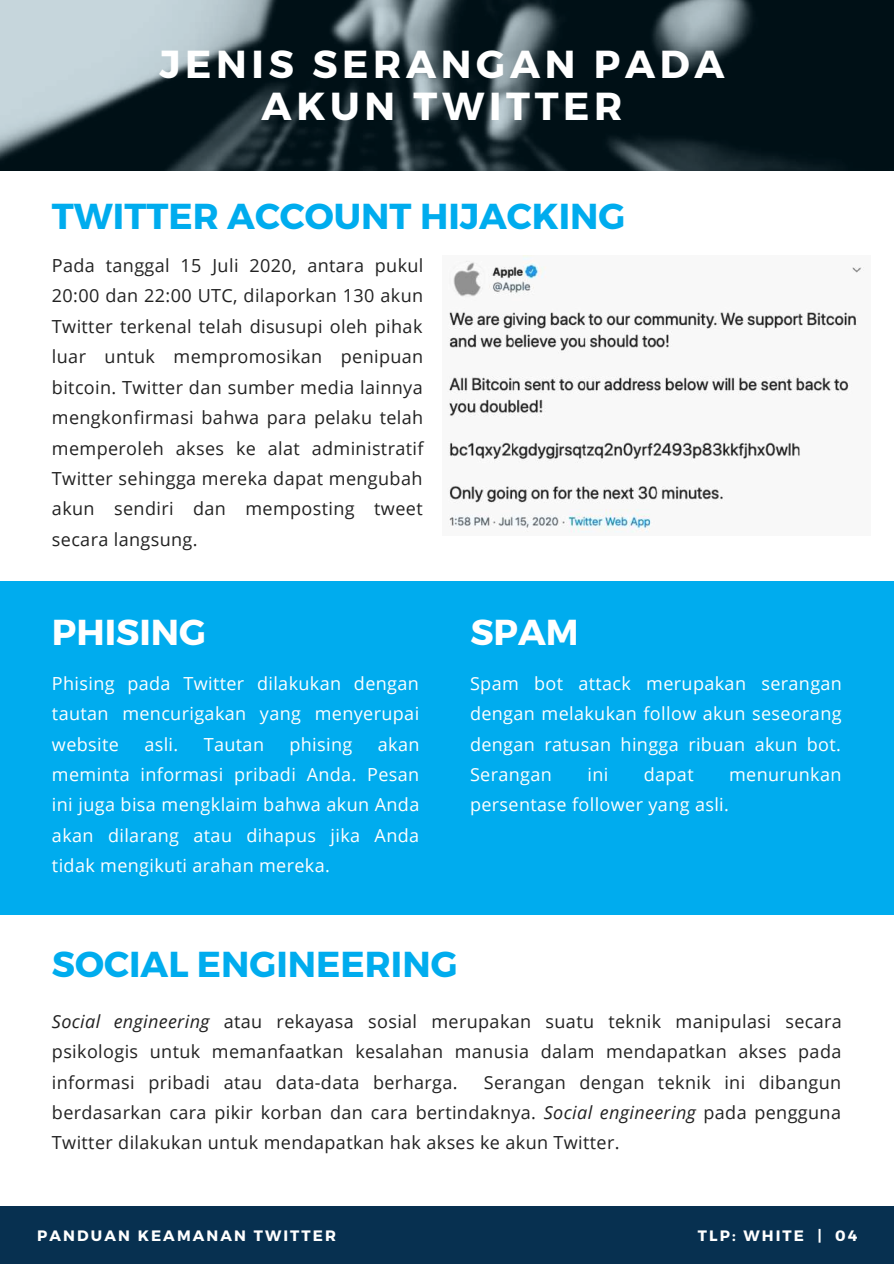
<style>
.page{position:relative;width:894px;height:1264px;background:#fff}
.page>*{position:absolute;margin:0;border:0;box-sizing:border-box;transform-origin:0 0}
.t1{font:700 39px/41.7px "Montserrat";letter-spacing:.12em;color:#fff;text-align:center}
.t2{font:700 36px "Montserrat";color:#00acee}
.t3{font:700 36px "Montserrat";color:#fff}
.t4{font:18px/30.5px "Open Sans";letter-spacing:.02em;color:#222;text-align:justify}
.t5{font:18px/30.5px "Open Sans";letter-spacing:.02em;color:#fff;text-align:justify}
.t6{font:700 15px "Montserrat";letter-spacing:.14em;color:#fff}
.s1{font-style:italic}
</style>
<div class="page">
<svg style="left:0;top:0;width:893px;height:171px;fill:#011218"></svg>
<img style="left:448px;top:255px;width:416px;height:278px">
<div style="left:0;top:581px;width:893px;height:333px;background:#00acee"></div>
<div style="left:0;top:1206px;width:893px;height:57px;background:#073050"></div>
<h1 class="t1" style="left:159px;top:41px;width:566px">JENIS SERANGAN PADA<br>AKUN TWITTER</h1>
<h2 class="t2" style="left:52px;top:193px;width:575px">TWITTER ACCOUNT HIJACKING</h2>
<p class="t4" style="left:52px;top:250px;width:373px">Pada tanggal 15 Juli 2020, antara pukul 20:00 dan 22:00 UTC, dilaporkan 130 akun Twitter terkenal telah disusupi oleh pihak luar untuk mempromosikan penipuan bitcoin. Twitter dan sumber media lainnya mengkonfirmasi bahwa para pelaku telah memperoleh akses ke alat administratif Twitter sehingga mereka dapat mengubah akun sendiri dan memposting tweet secara langsung.</p>
<h2 class="t3" style="left:52px;top:608px;width:156px">PHISING</h2>
<p class="t5" style="left:52px;top:667px;width:368px">Phising pada Twitter dilakukan dengan tautan mencurigakan yang menyerupai website</p>
<p class="t5" style="left:52px;top:728px;width:369px;text-indent:326px">akan meminta informasi pribadi Anda. Pesan ini juga bisa mengklaim bahwa akun Anda akan dilarang atau dihapus jika Anda tidak mengikuti arahan mereka.</p>
<p class="t5" style="left:144px;top:728px;width:35px">asli.</p>
<p class="t5" style="left:204px;top:728px;width:62px">Tautan</p>
<p class="t5" style="left:289px;top:728px;width:64px">phising</p>
<h2 class="t3" style="left:470px;top:608px;width:110px">SPAM</h2>
<p class="t5" style="left:470px;top:667px;width:373px">Spam bot attack merupakan serangan dengan melakukan follow akun seseorang dengan ratusan hingga ribuan akun bot.<br>Serangan</p>
<p class="t5" style="left:587px;top:758px;width:22px">ini</p>
<p class="t5" style="left:643px;top:758px;width:51px">dapat</p>
<p class="t5" style="left:729px;top:758px;width:114px">menurunkan</p>
<p class="t5" style="left:470px;top:789px;width:260px">persentase follower yang asli.</p>
<h2 class="t2" style="left:52px;top:940px;width:407px">SOCIAL ENGINEERING</h2>
<p class="t4" style="left:52px;top:1005px;width:791px"><span class="s1">Social engineering</span> atau rekayasa sosial merupakan suatu teknik manipulasi secara psikologis untuk memanfaatkan kesalahan manusia dalam mendapatkan akses pada informasi pribadi atau data-data berharga.</p>
<p class="t4" style="left:52px;top:1066px;width:790px;text-indent:432px">Serangan dengan teknik ini dibangun berdasarkan cara pikir korban dan cara bertindaknya. <span class="s1">Social engineering</span> pada pengguna Twitter dilakukan untuk mendapatkan hak akses ke akun Twitter.</p>
<p class="t6" style="left:37px;top:1225px;width:300px">PANDUAN KEAMANAN TWITTER</p>
<p class="t6" style="left:697px;top:1225px;width:161px">TLP: WHITE | 04</p>
</div>
